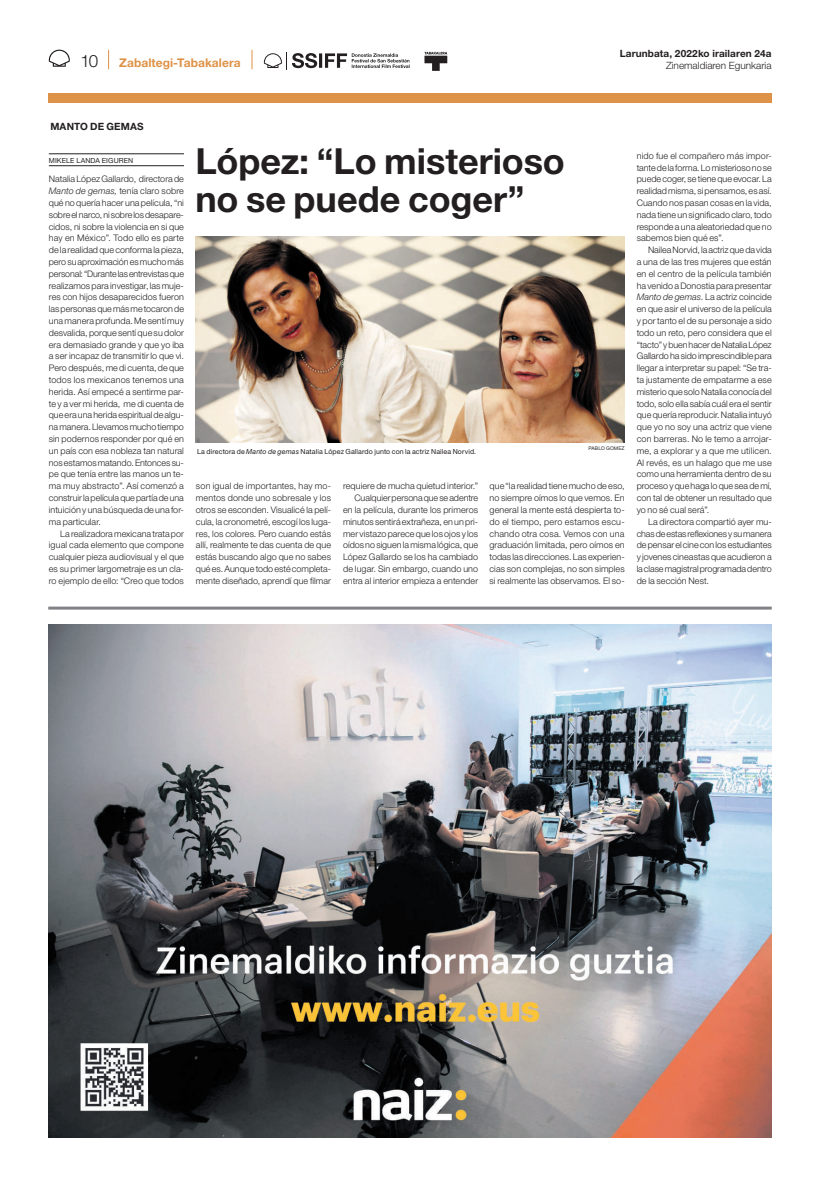
<style>
.page{position:relative;width:820px;height:1191px;background:#fff}
.page>*{position:absolute;margin:0;border:0;box-sizing:border-box;transform-origin:0 0}
.t1{font:700 36px/38px "Helvetica Neue LT Std";color:#231f20}
.t2{font:700 12px "Helvetica Neue LT Std";letter-spacing:.005em;color:#de9248}
.t3{font:700 10px "Helvetica Neue LT Std";letter-spacing:.01em;color:#231f20}
.t4{font:300 10px "Helvetica Neue LT Std";color:#231f20}
.t5{font:300 9px/11.8px "Helvetica Neue LT Std";letter-spacing:.005em;color:#231f20;text-align:justify}
.t6{font:7px "Helvetica Neue LT Std";letter-spacing:.015em;color:#231f20}
.t7{font:5px "Helvetica Neue LT Std";letter-spacing:.02em;color:#231f20}
.s1{font-weight:300;font-size:17px;color:#231f20}
.s2{font-style:italic}
</style>
<div class="page">
<hr style="left:48px;top:606px;width:723px;height:3px;background:#808285">
<img style="left:48px;top:624px;width:723px;height:513px">
<hr style="left:49px;top:154px;width:135px;height:1px;background:#231f20">
<hr style="left:49px;top:165px;width:135px;height:1px;background:#231f20">
<img style="left:196px;top:236px;width:428px;height:206px">
<div style="left:48px;top:93px;width:723px;height:10px;background:#de9248"></div>
<svg style="left:49px;top:50px;width:21px;height:17px"></svg>
<svg style="left:108px;top:50px;width:1px;height:19px"></svg>
<svg style="left:251px;top:50px;width:1px;height:19px"></svg>
<svg style="left:424px;top:52px;width:23px;height:19px"></svg>
<svg style="left:264px;top:52px;width:145px;height:17px"></svg>
<p class="t3" style="left:619px;top:47px;width:153px">Larunbata, 2022ko irailaren 24a</p>
<h2 class="t2" style="left:80px;top:55px;width:162px"><span class="s1">10</span> Zabaltegi-Tabakalera</h2>
<p class="t4" style="left:665px;top:59px;width:107px">Zinemaldiaren Egunkaria</p>
<p class="t3" style="left:50px;top:120px;width:95px">MANTO DE GEMAS</p>
<p class="t6" style="left:49px;top:156px;width:86px">MIKELE LANDA EIGUREN</p>
<p class="t5" style="left:49px;top:173px;width:137px">Natalia López Gallardo, directora de <span class="s2">Manto de gemas,</span> tenía claro sobre qué no quería hacer una película, “ni sobre el narco, ni sobre los desapare&shy;cidos, ni sobre la violencia en si que hay en México”. Todo ello es parte de la realidad que conforma la pieza, pero su aproximación es mucho más personal: “Durante las entrevistas que realizamos para investigar, las muje&shy;res con hijos desaparecidos fueron las personas que más me tocaron de una manera profunda. Me sentí muy desvalida, porque sentí que su dolor era demasiado grande y que yo iba a ser incapaz de transmitir lo que vi.<br>Pero después, me di cuenta, de que todos los mexicanos tenemos una herida. Así empecé a sentirme par&shy;te y a ver mi herida, me di cuenta de que era una herida espiritual de algu&shy;na manera. Llevamos mucho tiempo sin podernos responder por qué en un país con esa nobleza tan natural nos estamos matando. Entonces su&shy;pe que tenía entre las manos un te&shy;ma muy abstracto”. Así comenzó a construir la película que partía de una intuición y una búsqueda de una for&shy;ma particular.</p>
<p class="t5" style="left:49px;top:527px;width:136px;text-indent:11px">La realizadora mexicana trata por igual cada elemento que compone cualquier pieza audiovisual y el que es su primer largometraje es un cla&shy;ro ejemplo de ello: “Creo que todos</p>
<h1 class="t1" style="left:195px;top:141px;width:371px">López: “Lo misterioso no se puede coger”</h1>
<p class="t6" style="left:197px;top:447px;width:280px">La directora de <span class="s2">Manto de gemas</span> Natalia López Gallardo junto con la actriz Nailea Norvid.</p>
<p class="t7" style="left:588px;top:445px;width:38px">PABLO GOMEZ</p>
<p class="t5" style="left:196px;top:480px;width:136px">son igual de importantes, hay mo&shy;mentos donde uno sobresale y los otros se esconden. Visualicé la pelí&shy;cula, la cronometré, escogí los luga&shy;res, los colores. Pero cuando estás allí, realmente te das cuenta de que estás buscando algo que no sabes qué es. Aunque todo esté completa&shy;mente diseñado, aprendí que filmar</p>
<p class="t5" style="left:343px;top:480px;width:136px;text-align:right">requiere de mucha quietud interior.” Cualquier persona que se adentre en la película, durante los primeros minutos sentirá extrañeza, en un pri&shy;mer vistazo parece que los ojos y los oídos no siguen la misma lógica, que López Gallardo se los ha cambiado de lugar. Sin embargo, cuando uno entra al interior empieza a entender</p>
<p class="t5" style="left:489px;top:480px;width:136px">que “la realidad tiene mucho de eso, no siempre oímos lo que vemos. En general la mente está despierta to&shy;do el tiempo, pero estamos escu&shy;chando otra cosa. Vemos con una graduación limitada, pero oímos en todas las direcciones. Las experien&shy;cias son complejas, no son simples si realmente las observamos. El so-</p>
<p class="t5" style="left:636px;top:149px;width:136px">nido fue el compañero más impor&shy;tante de la forma. Lo misterioso no se puede coger, se tiene que evocar. La realidad misma, si pensamos, es así.<br>Cuando nos pasan cosas en la vida, nada tiene un significado claro, todo responde a una aleatoriedad que no sabemos bien qué es”.</p>
<p class="t5" style="left:636px;top:244px;width:136px;text-indent:11px">Nailea Norvid, la actriz que da vida a una de las tres mujeres que están en el centro de la película también ha venido a Donostia para presentar <span class="s2">Manto de gemas</span>. La actriz coincide en que asir el universo de la película y por tanto el de su personaje a sido todo un reto, pero considera que el “tacto” y buen hacer de Natalia López Gallardo ha sido imprescindible para llegar a interpretar su papel: “Se tra&shy;ta justamente de empatarme a ese misterio que solo Natalia conocía del todo, solo ella sabía cuál era el sentir que quería reproducir. Natalia intuyó que yo no soy una actriz que viene con barreras. No le temo a arrojar&shy;me, a explorar y a que me utilicen.<br>Al revés, es un halago que me use como una herramienta dentro de su proceso y que haga lo que sea de mí, con tal de obtener un resultado que yo no sé cual será”.</p>
<p class="t5" style="left:636px;top:515px;width:136px;text-indent:11px">La directora compartió ayer mu&shy;chas de estas reflexiones y su manera de pensar el cine con los estudiantes y jovenes cineastas que acudieron a la clase magistral programada dentro de la sección Nest.</p>
</div>
